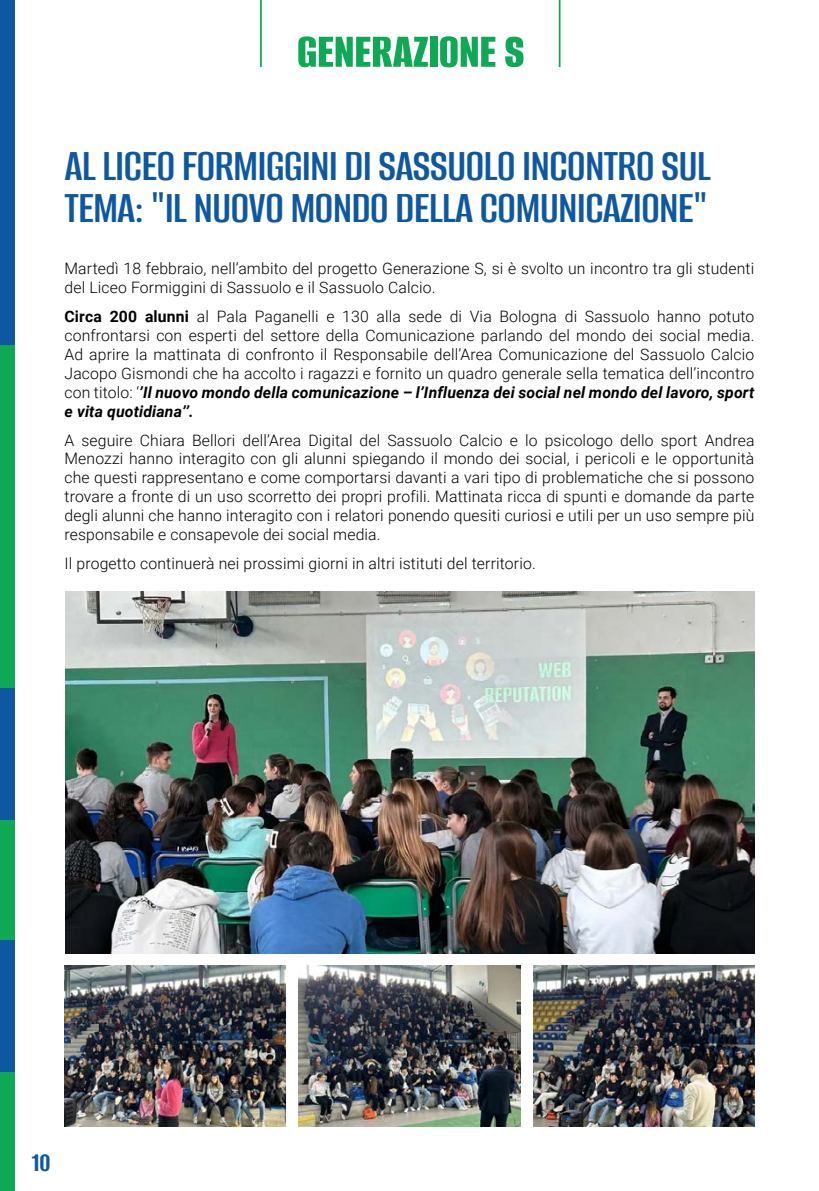
<style>
.page{position:relative;width:819px;height:1191px;background:#fff}
.page>*{position:absolute;margin:0;border:0;box-sizing:border-box;transform-origin:0 0}
.t1{font:100 50.75px "Alumni Sans";color:#0fa855}
.t2{font:100 47.25px/42px "Alumni Sans";letter-spacing:-.02em;color:#0e58a2}
.t3{font:100 28px "Alumni Sans";color:#0e58a2}
.t4{font:300 15.75px/18.9px "Roboto";letter-spacing:.01em;color:#000;text-align:justify}
.s1{font-weight:700}
.s2{font-weight:700;font-style:italic}
</style>
<div class="page">
<div style="left:0;top:344px;width:15px;height:344px;background:#0fa855"></div>
<div style="left:0;top:0;width:15px;height:344px;background:#0e58a2"></div>
<div style="left:0;top:688px;width:15px;height:132px;background:#0e58a2"></div>
<div style="left:0;top:820px;width:15px;height:120px;background:#0fa855"></div>
<div style="left:0;top:1072px;width:15px;height:119px;background:#0fa855"></div>
<div style="left:0;top:940px;width:15px;height:132px;background:#0e58a2"></div>
<hr style="left:260px;top:0;width:2px;height:67px;background:#0fa855">
<hr style="left:558px;top:0;width:2px;height:67px;background:#0fa855">
<img style="left:66px;top:591px;width:688px;height:362px">
<img style="left:64px;top:965px;width:222px;height:161px">
<img style="left:299px;top:965px;width:221px;height:161px">
<img style="left:533px;top:965px;width:221px;height:161px">
<h1 class="t1" style="left:297px;top:26px;width:229px">GENERAZIONE S</h1>
<h2 class="t2" style="left:64px;top:147px;width:648px">AL LICEO FORMIGGINI DI SASSUOLO INCONTRO SUL<br>TEMA: "IL NUOVO MONDO DELLA COMUNICAZIONE"</h2>
<p class="t4" style="left:64px;top:259px;width:691px">Martedì 18 febbraio, nell’ambito del progetto Generazione S, si è svolto un incontro tra gli studenti del Liceo Formiggini di Sassuolo e il Sassuolo Calcio.</p>
<p class="t4" style="left:64px;top:306px;width:691px"><span class="s1">Circa 200 alunni</span> al Pala Paganelli e 130 alla sede di Via Bologna di Sassuolo hanno potuto confrontarsi con esperti del settore della Comunicazione parlando del mondo dei social media.<br>Ad aprire la mattinata di confronto il Responsabile dell’Area Comunicazione del Sassuolo Calcio Jacopo Gismondi che ha accolto i ragazzi e fornito un quadro generale sella tematica dell’incontro con titolo: ‘<span class="s2">’Il nuovo mondo della comunicazione – l’Influenza dei social nel mondo del lavoro, sport e vita quotidiana’’.</span></p>
<p class="t4" style="left:64px;top:430px;width:691px">A seguire Chiara Bellori dell’Area Digital del Sassuolo Calcio e lo psicologo dello sport Andrea Menozzi hanno interagito con gli alunni spiegando il mondo dei social, i pericoli e le opportunità che questi rappresentano e come comportarsi davanti a vari tipo di problematiche che si possono trovare a fronte di un uso scorretto dei propri profili. Mattinata ricca di spunti e domande da parte degli alunni che hanno interagito con i relatori ponendo quesiti curiosi e utili per un uso sempre più responsabile e consapevole dei social media.</p>
<p class="t4" style="left:64px;top:553px;width:472px">Il progetto continuerà nei prossimi giorni in altri istituti del territorio.</p>
<h3 class="t3" style="left:32px;top:1148px;width:20px">10</h3>
</div>
